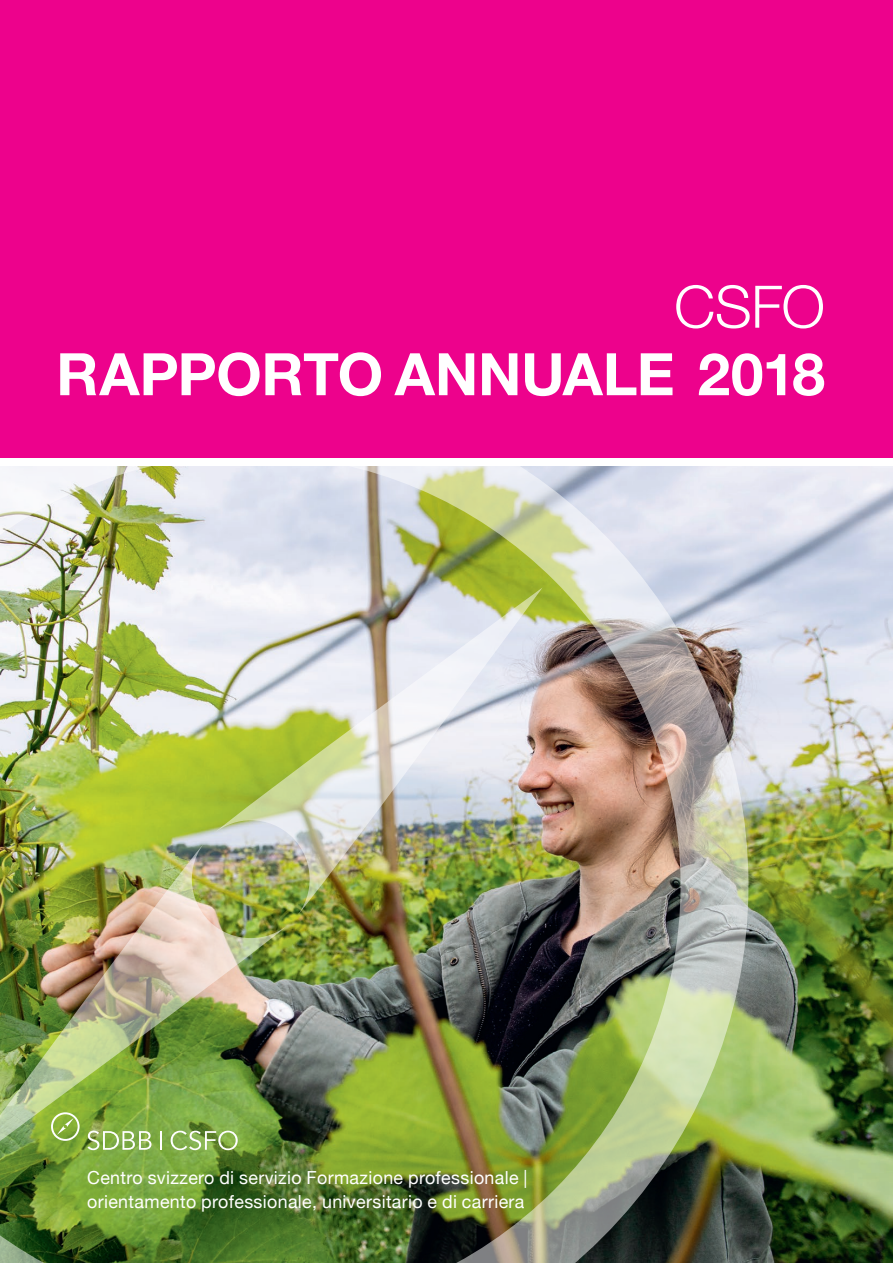
<style>
.page{position:relative;width:893px;height:1263px;background:#fff}
.page>*{position:absolute;margin:0;border:0;box-sizing:border-box;transform-origin:0 0}
.t1{font:700 58.65px "Helvetica Neue";letter-spacing:-.01em;color:#fff}
.t2{font:300 58.65px "Helvetica Neue";color:#fff}
.t3{font:18px/24px "Helvetica Neue";letter-spacing:.02em;color:#fff}
</style>
<div class="page">
<img style="left:748px;top:466px;width:145px;height:797px">
<img style="left:0;top:466px;width:748px;height:797px">
<img style="left:0;top:833px;width:296px;height:338px">
<img style="left:186px;top:587px;width:357px;height:357px">
<div style="left:0;top:0;width:893px;height:458px;background:#ed028c"></div>
<p class="t2" style="left:674px;top:259px;width:152px">CSFO</p>
<p class="t1" style="left:56px;top:328px;width:770px">RAPPORTO ANNUALE 2018</p>
<p class="t3" style="left:87px;top:1167px;width:442px">Centro svizzero di servizio Formazione professionale | orientamento professionale, universitario e di carriera</p>
</div>
